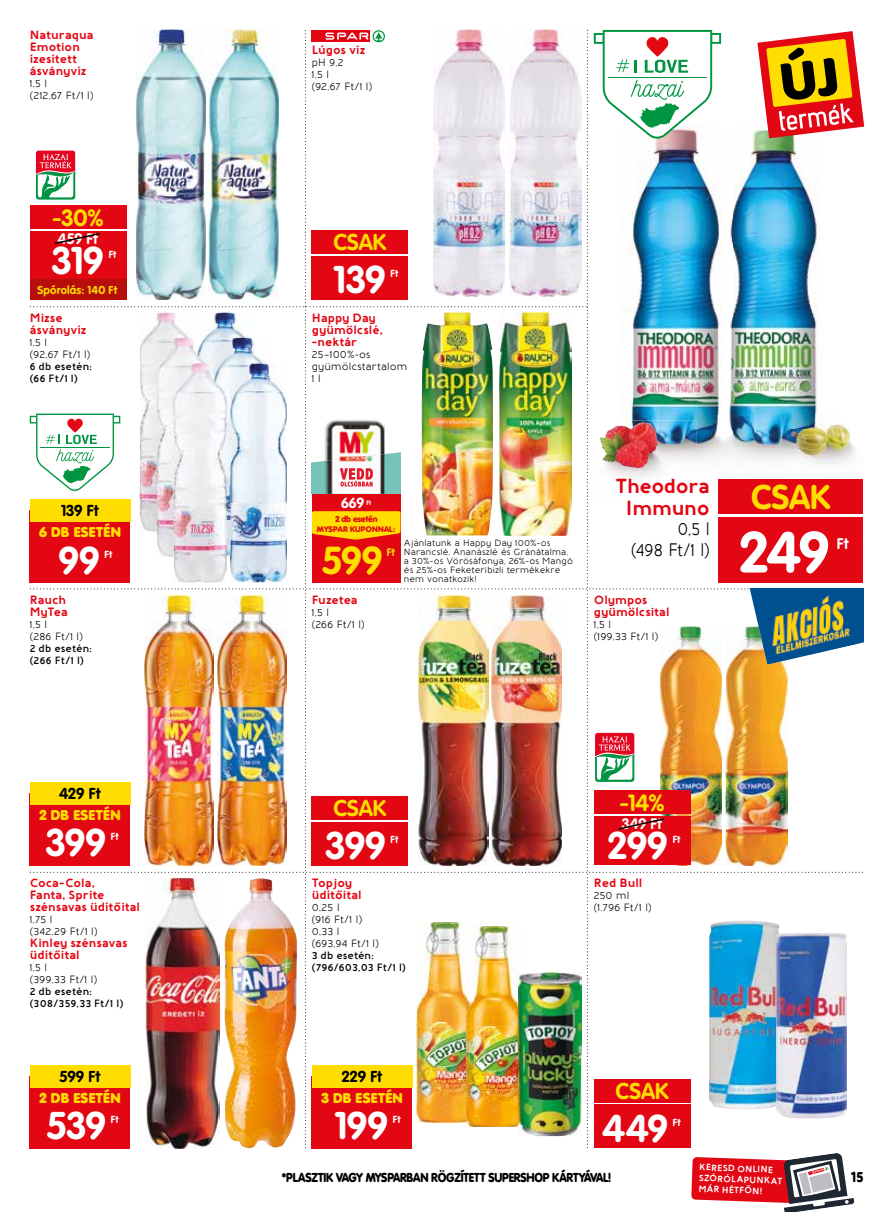
<style>
.page{position:relative;width:893px;height:1212px;background:#fff}
.page>*{position:absolute;margin:0;border:0;box-sizing:border-box;transform-origin:0 0}
.t1{font:700 57.15px "VAG Rounded Next";color:#fff}
.t2{font:700 38.4px "VAG Rounded Next";color:#fd0}
.t3{font:700 38.1px "VAG Rounded Next";letter-spacing:-.005em;color:#fff}
.t4{font:700 33.75px "VAG Rounded Next";color:#fd0}
.t5{font:700 23.1px "VAG Rounded Next";color:#fd0}
.t6{font:700 22.5px "VAG Rounded Next";color:#fd0}
.t7{font:700 20.25px/22.5px "Baufra";letter-spacing:-.02em;color:#e30613;text-align:center}
.t8{font:500 18px/20.2px "Baufra";color:#000;text-align:right;scale:.9 1}
.t9{font:16.5px "Baloo";color:#000;scale:.8 1}
.t10{font:700 15.6px "VAG Rounded Next";letter-spacing:.005em;color:#000}
.t11{font:700 15.15px "VAG Rounded Next";color:#fff}
.t12{font:700 15px "VAG Rounded Next";letter-spacing:.01em;color:#fff}
.t13{font:700 14.4px "VAG Rounded Next";color:#fff}
.t14{font:900 14.1px "VAG Rounded Next";letter-spacing:.025em;color:#fd0}
.t15{font:900 12.75px "VAG Rounded Next";letter-spacing:-.02em;color:#000;scale:.9 1}
.t16{font:700 12px/12px "Baufra";color:#e30613}
.t17{font:700 11.4px "VAG Rounded Next";letter-spacing:.015em;color:#fd0}
.t18{font:700 10.8px "VAG Rounded Next";color:#fd0}
.t19{font:500 10.5px/12px "Baufra";letter-spacing:.015em;color:#000}
.t20{font:600 10.5px/12px "Baufra";letter-spacing:.005em;color:#000}
.t21{font:700 10.2px "VAG Rounded Next";letter-spacing:.02em;color:#fff}
.t22{font:500 9px/9px "Baufra";letter-spacing:.015em;color:#000}
.t23{font:700 9px/10.8px "Baufra";color:#fff}
.t24{font:900 8.4px "VAG Rounded Next";letter-spacing:-.03em;color:#e30613}
.t25{font:900 7.95px "VAG Rounded Next";letter-spacing:.025em;color:#e30613}
.t26{font:700 6.3px "VAG Rounded Next";color:#fff}
</style>
<div class="page">
<img style="left:30px;top:30px;width:834px;height:1182px">
<img style="left:766px;top:593px;width:92px;height:62px">
<div style="left:30px;top:1076px;width:100px;height:72px;background:#e30613"></div>
<div style="left:30px;top:1065px;width:100px;height:22px;background:#fd0"></div>
<div style="left:30px;top:793px;width:100px;height:72px;background:#e30613"></div>
<div style="left:30px;top:782px;width:100px;height:22px;background:#fd0"></div>
<p class="t16" style="left:30px;top:28px;width:65px">Naturaqua<br>Emotion ízesített ásványvíz</p>
<p class="t19" style="left:30px;top:77px;width:65px">1,5 l<br>(212,67 Ft/1 l)</p>
<h3 class="t5" style="left:52px;top:203px;width:53px">-30%</h3>
<h3 class="t3" style="left:52px;top:235px;width:53px">319</h3>
<p class="t21" style="left:109px;top:247px;width:9px">Ft</p>
<p class="t17" style="left:37px;top:283px;width:81px">Spórolás: 140 Ft</p>
<h3 class="t12" style="left:58px;top:229px;width:42px">459 Ft</h3>
<p class="t16" style="left:30px;top:311px;width:58px">Mizse ásványvíz</p>
<p class="t19" style="left:30px;top:335px;width:62px">1,5 l<br>(92,67 Ft/1 l)</p>
<p class="t20" style="left:30px;top:359px;width:64px">6 db esetén: (66 Ft/1 l)</p>
<h3 class="t10" style="left:61px;top:501px;width:39px">139 Ft</h3>
<h3 class="t14" style="left:39px;top:522px;width:83px">6 DB ESETÉN</h3>
<h3 class="t3" style="left:59px;top:535px;width:42px">99</h3>
<p class="t21" style="left:104px;top:547px;width:9px">Ft</p>
<p class="t16" style="left:30px;top:593px;width:39px">Rauch<br>MyTea</p>
<p class="t19" style="left:30px;top:618px;width:55px">1,5 l<br>(286 Ft/1 l)</p>
<p class="t20" style="left:30px;top:642px;width:64px">2 db esetén: (266 Ft/1 l)</p>
<h3 class="t10" style="left:59px;top:784px;width:43px">429 Ft</h3>
<h3 class="t14" style="left:39px;top:805px;width:83px">2 DB ESETÉN</h3>
<h3 class="t3" style="left:46px;top:818px;width:61px">399</h3>
<p class="t21" style="left:111px;top:830px;width:9px">Ft</p>
<p class="t16" style="left:30px;top:876px;width:112px">Coca-Cola,<br>Fanta, Sprite szénsavas üdítőital</p>
<p class="t19" style="left:30px;top:913px;width:69px">1,75 l<br>(342,29 Ft/1 l)</p>
<p class="t16" style="left:30px;top:936px;width:99px">Kinley szénsavas üdítőital</p>
<p class="t19" style="left:30px;top:961px;width:69px">1,5 l<br>(399,33 Ft/1 l)</p>
<p class="t20" style="left:30px;top:985px;width:95px">2 db esetén: (308/359,33 Ft/1 l)</p>
<h3 class="t10" style="left:60px;top:1066px;width:42px">599 Ft</h3>
<h3 class="t14" style="left:39px;top:1088px;width:83px">2 DB ESETÉN</h3>
<h3 class="t3" style="left:47px;top:1101px;width:61px">539</h3>
<p class="t21" style="left:111px;top:1113px;width:9px">Ft</p>
<p class="t16" style="left:312px;top:44px;width:55px">Lúgos víz</p>
<p class="t19" style="left:312px;top:56px;width:62px">pH 9,2<br>1,5 l<br>(92,67 Ft/1 l)</p>
<h3 class="t6" style="left:333px;top:227px;width:55px">CSAK</h3>
<h3 class="t3" style="left:333px;top:254px;width:54px">139</h3>
<p class="t21" style="left:391px;top:267px;width:9px">Ft</p>
<p class="t16" style="left:312px;top:311px;width:72px">Happy Day gyümölcslé, -nektár</p>
<p class="t19" style="left:312px;top:347px;width:97px">25–100%-os gyümölcstartalom<br>1 l</p>
<h3 class="t13" style="left:341px;top:494px;width:25px">669</h3>
<p class="t26" style="left:366px;top:498px;width:6px">Ft</p>
<p class="t24" style="left:335px;top:513px;width:43px">2 db esetén</p>
<p class="t25" style="left:317px;top:524px;width:80px">MYSPAR KUPONNAL:</p>
<h2 class="t2" style="left:322px;top:536px;width:62px">599</h2>
<p class="t18" style="left:387px;top:545px;width:10px">Ft</p>
<p class="t16" style="left:312px;top:593px;width:47px">Fuzetea</p>
<p class="t19" style="left:312px;top:606px;width:55px">1,5 l<br>(266 Ft/1 l)</p>
<p class="t22" style="left:404px;top:538px;width:171px">Ajánlatunk a Happy Day 100%-os<br>Narancslé, Ananászlé és Gránátalma, a 30%-os Vörösáfonya, 26%-os Mangó és 25%-os Feketeribizli termékekre nem vonatkozik!</p>
<h3 class="t7" style="left:615px;top:473px;width:96px">Theodora<br>Immuno</h3>
<h3 class="t8" style="left:631px;top:518px;width:89px">0,5 l<br>(498 Ft/1 l)</h3>
<p class="t16" style="left:594px;top:593px;width:77px">Olympos gyümölcsital</p>
<p class="t19" style="left:594px;top:618px;width:66px">1,5 l<br>(199,33 Ft/1 l)</p>
<h3 class="t4" style="left:751px;top:475px;width:81px">CSAK</h3>
<h1 class="t1" style="left:739px;top:515px;width:91px">249</h1>
<h3 class="t11" style="left:837px;top:533px;width:13px">Ft</h3>
<h3 class="t6" style="left:333px;top:793px;width:55px">CSAK</h3>
<h3 class="t3" style="left:326px;top:820px;width:61px">399</h3>
<p class="t21" style="left:391px;top:832px;width:9px">Ft</p>
<p class="t16" style="left:312px;top:876px;width:51px">Topjoy üdítőital</p>
<p class="t19" style="left:312px;top:901px;width:69px">0,25 l<br>(916 Ft/1 l)<br>0,33 l<br>(693,94 Ft/1 l)</p>
<p class="t20" style="left:312px;top:949px;width:96px">3 db esetén: (796/603,03 Ft/1 l)</p>
<h3 class="t10" style="left:342px;top:1066px;width:42px">229 Ft</h3>
<h3 class="t14" style="left:321px;top:1088px;width:83px">3 DB ESETÉN</h3>
<h3 class="t3" style="left:335px;top:1101px;width:55px">199</h3>
<p class="t21" style="left:393px;top:1113px;width:9px">Ft</p>
<h3 class="t5" style="left:619px;top:788px;width:47px">-14%</h3>
<h3 class="t3" style="left:608px;top:821px;width:62px">299</h3>
<p class="t21" style="left:673px;top:833px;width:9px">Ft</p>
<h3 class="t12" style="left:622px;top:814px;width:42px">349 Ft</h3>
<p class="t16" style="left:594px;top:876px;width:50px">Red Bull</p>
<p class="t19" style="left:594px;top:889px;width:59px">250 ml (1.796 Ft/1 l)</p>
<h3 class="t6" style="left:616px;top:1076px;width:55px">CSAK</h3>
<h3 class="t3" style="left:603px;top:1103px;width:67px">449</h3>
<p class="t21" style="left:673px;top:1115px;width:9px">Ft</p>
<p class="t23" style="left:699px;top:1161px;width:85px;rotate:2deg">KERESD ONLINE<br>SZÓRÓLAPUNKAT<br>MÁR HÉTFŐN!</p>
<p class="t15" style="left:282px;top:1169px;width:368px">* PLASZTIK VAGY MYSPARBAN RÖGZÍTETT SUPERSHOP KÁRTYÁVAL!</p>
<h3 class="t9" style="left:851px;top:1167px;width:17px">15</h3>
</div>
